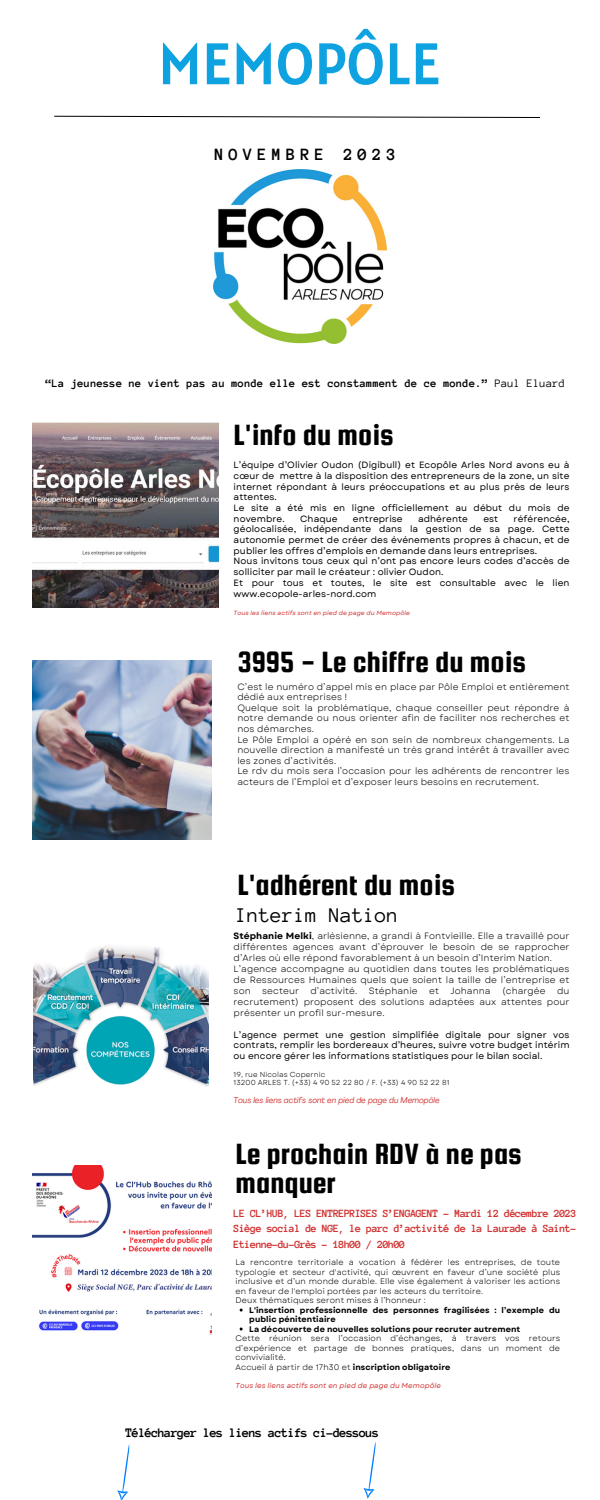
<style>
.page{position:relative;width:600px;height:1500px;background:#fff}
.page>*{position:absolute;margin:0;border:0;box-sizing:border-box;transform-origin:0 0}
.t1{font:58.6px "Alatsi";color:#0ea2e1}
.t2{font:31.3px/28.5px "Squada One";color:#000}
.t3{font:21.3px "Anonymous Pro";color:#000}
.t4{font:700 17.7px "Anonymous Pro";letter-spacing:.265em;color:#000}
.t5{font:700 13.3px "Anonymous Pro";letter-spacing:-.06em;color:#000}
.t6{font:700 11.7px "Anonymous Pro";letter-spacing:.005em;color:#000}
.t7{font:700 11.3px/15.8px "Anonymous Pro";letter-spacing:-.06em;color:#d13333;text-align:justify}
.t8{font:9.1px/10.9px "Garet";letter-spacing:.01em;color:#000;text-align:justify}
.t9{font:9.1px/10.7px "Garet";letter-spacing:.01em;color:#000;text-align:justify}
.t10{font:italic 8.3px "Agrandir";letter-spacing:.01em;color:#d13333}
.t11{font:8.1px/9.5px "Garet";letter-spacing:.01em;color:#000;text-align:justify}
.t12{font:700 8.1px/9.5px "Garet";letter-spacing:.01em;color:#000}
.t13{font:7.3px "Garet";letter-spacing:.01em;color:#000}
.t14{font:italic 7.1px "Garet";letter-spacing:.01em;color:#d13333}
.t15{font:italic 6.1px "Garet";letter-spacing:.01em;color:#d13333}
.s1{font-weight:400}
.s2{font-weight:700}
</style>
<div class="page">
<img style="left:32px;top:422px;width:186px;height:185px">
<img style="left:32px;top:661px;width:179px;height:178px">
<img style="left:34px;top:945px;width:174px;height:141px">
<img style="left:214px;top:170px;width:173px;height:173px">
<svg style="left:54px;top:115px;width:486px;height:3px"></svg>
<img style="left:32px;top:1165px;width:179px;height:170px">
<svg style="left:117px;top:1444px;width:13px;height:56px"></svg>
<svg style="left:363px;top:1442px;width:13px;height:57px"></svg>
<h2 class="t1" style="left:158px;top:26px;width:284px">MEMOPÔLE</h2>
<p class="t4" style="left:215px;top:146px;width:183px">NOVEMBRE 2023</p>
<h5 class="t6" style="left:45px;top:377px;width:521px">“La jeunesse ne vient pas au monde elle est constamment de ce monde.” <span class="s1">Paul Eluard</span></h5>
<p class="t2" style="left:234px;top:421px;width:162px">L'info du mois</p>
<p class="t9" style="left:234px;top:460px;width:337px">L’équipe d’Olivier Oudon (Digibull) et Ecopôle Arles Nord avons eu à cœur de mettre à la disposition des entrepreneurs de la zone, un site internet répondant à leurs préoccupations et au plus près de leurs</p>
<p class="t9" style="left:234px;top:492px;width:337px;text-align:left">attentes.<br>Le site a été mis en ligne officiellement au début du mois de novembre.</p>
<p class="t9" style="left:234px;top:513px;width:337px;text-indent:280px">référencée, géolocalisée, indépendante dans la gestion de sa page. Cette autonomie permet de créer des événements propres à chacun, et de publier les offres d’emplois en demande dans leurs entreprises.</p>
<p class="t9" style="left:234px;top:556px;width:337px">Nous invitons tous ceux qui n’ont pas encore leurs codes d’accès de solliciter par mail le créateur : olivier Oudon.</p>
<p class="t9" style="left:234px;top:577px;width:337px">Et pour tous et toutes, le site est consultable avec le lien www.ecopole-arles-nord.com</p>
<h2 class="t15" style="left:234px;top:609px;width:178px">Tous les liens actifs sont en pied de page du Memopôle</h2>
<p class="t9" style="left:300px;top:513px;width:39px">Chaque</p>
<p class="t9" style="left:353px;top:513px;width:51px">entreprise</p>
<p class="t9" style="left:418px;top:513px;width:51px">adhérente</p>
<p class="t9" style="left:483px;top:513px;width:16px">est</p>
<p class="t2" style="left:237px;top:648px;width:290px">3995 - Le chiffre du mois</p>
<p class="t8" style="left:237px;top:681px;width:334px;line-height:10.6px">C’est le numéro d’appel mis en place par Pôle Emploi et entièrement dédié aux entreprises !</p>
<p class="t8" style="left:237px;top:702px;width:334px;line-height:10.6px">Quelque soit la problématique, chaque conseiller peut répondre à notre demande ou nous orienter afin de faciliter nos recherches et nos démarches.</p>
<p class="t8" style="left:237px;top:734px;width:334px;line-height:10.6px">Le Pôle Emploi a opéré en son sein de nombreux changements. La nouvelle direction a manifesté un très grand intérêt à travailler avec les zones d’activités.</p>
<p class="t8" style="left:237px;top:766px;width:334px;line-height:10.6px">Le rdv du mois sera l’occasion pour les adhérents de rencontrer les acteurs de l’Emploi et d’exposer leurs besoins en recrutement.</p>
<p class="t2" style="left:237px;top:871px;width:219px">L'adhérent du mois</p>
<p class="t8" style="left:234px;top:931px;width:337px"><span class="s2">Stéphanie Melki</span>, arlésienne, a grandi à Fontvieille. Elle a travaillé pour différentes agences avant d’éprouver le besoin de se rapprocher d’Arles où elle répond favorablement à un besoin d’Interim Nation.</p>
<p class="t8" style="left:234px;top:964px;width:337px">L’agence accompagne au quotidien dans toutes les problématiques de Ressources Humaines quels que soient la taille de l’entreprise et son secteur d’activité. Stéphanie et Johanna (chargée du recrutement) proposent des solutions adaptées aux attentes pour présenter un profil sur-mesure.</p>
<p class="t9" style="left:234px;top:1029px;width:337px">L’agence permet une gestion simplifiée digitale pour signer vos contrats, remplir les bordereaux d’heures, suivre votre budget intérim ou encore gérer les informations statistiques pour le bilan social.</p>
<p class="t13" style="left:234px;top:1069px;width:93px">19, rue Nicolas Copernic</p>
<h2 class="t13" style="left:234px;top:1078px;width:217px">13200 ARLES T. (+33) 4 90 52 22 80 / F. (+33) 4 90 52 22 81</h2>
<h3 class="t10" style="left:234px;top:1097px;width:207px">Tous les liens actifs sont en pied de page du Memopôle</h3>
<p class="t3" style="left:236px;top:905px;width:165px">Interim Nation</p>
<p class="t2" style="left:236px;top:1140px;width:288px">Le prochain RDV à ne pas manquer</p>
<p class="t7" style="left:234px;top:1205px;width:345px">LE CL’HUB, LES ENTREPRISES S’ENGAGENT - Mardi 12 décembre 2023<br>Siège social de NGE, le parc d’activité de la Laurade à Saint-Etienne-du-Grès - 18h00 / 20h00</p>
<h2 class="t11" style="left:236px;top:1258px;width:326px">La rencontre territoriale a vocation à fédérer les entreprises, de toute typologie et secteur d'activité, qui œuvrent en faveur d’une société plus inclusive et d’un monde durable. Elle vise également à valoriser les actions en faveur de l'emploi portées par les acteurs du territoire.</h2>
<h6 class="t11" style="left:236px;top:1296px;width:192px">Deux thématiques seront mises à l’honneur :</h6>
<p class="t12" style="left:249px;top:1305px;width:312px">L'insertion professionnelle des personnes fragilisées : l’exemple du public pénitentiaire</p>
<p class="t12" style="left:249px;top:1324px;width:273px">La découverte de nouvelles solutions pour recruter autrement</p>
<p class="t11" style="left:236px;top:1334px;width:326px">Cette réunion sera l’occasion d’échanges, à travers vos retours d’expérience et partage de bonnes pratiques, dans un moment de convivialité.</p>
<p class="t11" style="left:236px;top:1362px;width:216px">Accueil à partir de 17h30 et <span class="s2">inscription obligatoire</span></p>
<p class="t14" style="left:236px;top:1380px;width:207px">Tous les liens actifs sont en pied de page du Memopôle</p>
<p class="t5" style="left:125px;top:1426px;width:255px">Télécharger les liens actifs ci-dessous</p>
</div>
